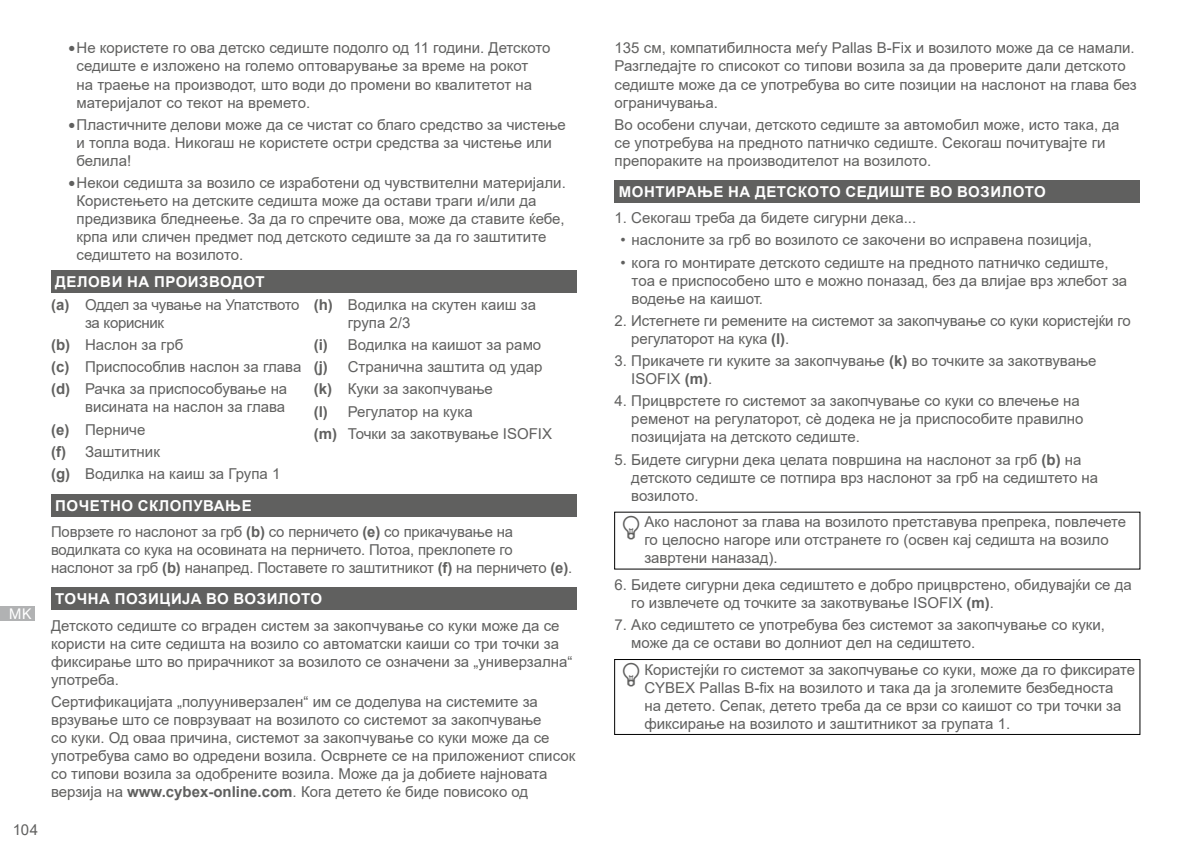
<style>
.page{position:relative;width:1191px;height:851px;background:#fff}
.page>*{position:absolute;margin:0;border:0;box-sizing:border-box;transform-origin:0 0}
.t1{font:15px/18px "Arial";color:#60605f}
.t2{font:700 15px "Arial";letter-spacing:.035em;color:#fff}
.t3{font:15px/22.8px "Arial";letter-spacing:-.02em;color:#60605f}
.t4{font:15px "Akzidenz Grotesk Pro";color:#fff}
.s1{font-size:21px}
.s2{font-weight:700;color:#fff}
.s3{font-weight:700}
</style>
<div class="page">
<div style="left:0;top:605px;width:34px;height:15px;background:#b1b2b3"></div>
<div style="left:51px;top:270px;width:525px;height:22px;background:#60605f"></div>
<div style="left:51px;top:494px;width:525px;height:22px;background:#60605f"></div>
<div style="left:51px;top:587px;width:525px;height:22px;background:#60605f"></div>
<div style="left:614px;top:180px;width:526px;height:22px;background:#60605f"></div>
<div style="left:614px;top:659px;width:526px;height:75px;border:1px solid #000"></div>
<p class="t4" style="left:9px;top:603px;width:24px">MK</p>
<p class="t1" style="left:13px;top:820px;width:27px">104</p>
<p class="t1" style="left:77px;top:39px;width:475px;text-indent:-9px"><span class="s1">•</span>Не користете го ова детско седиште подолго од 11 години. Детското седиште е изложено на големо оптоварување за време на рокот<br>на траење на производот, што води до промени во квалитетот на материјалот со текот на времето.</p>
<p class="t1" style="left:77px;top:115px;width:491px;text-indent:-9px"><span class="s1">•</span>Пластичните делови може да се чистат со благо средство за чистење и топла вода. Никогаш не користете остри средства за чистење или белила!</p>
<p class="t1" style="left:77px;top:174px;width:491px;text-indent:-9px"><span class="s1">•</span>Некои седишта за возило се изработени од чувствителни материјали.<br>Користењето на детските седишта може да остави траги и/или да предизвика бледнеење. За да го спречите ова, може да ставите ќебе, крпа или сличен предмет под детското седиште за да го заштитите седиштето на возилото.</p>
<p class="t3" style="left:51px;top:270px;width:250px"><span class="s2">ДЕЛОВИ НА ПРОИЗВОДОТ<br></span><span class="s3">(а)</span> Оддел за чување на Упатството</p>
<p class="t1" style="left:51px;top:311px;width:252px;line-height:22.2px;text-indent:34px">за корисник<br><span class="s3">(b)</span> Наслон за грб<br><span class="s3">(c)</span> Приспособлив наслон за глава <span class="s3">(d)</span> Рачка за приспособување на</p>
<p class="t1" style="left:51px;top:396px;width:236px;line-height:22.2px;text-indent:34px">висината на наслон за глава <span class="s3">(e)</span> Перниче<br><span class="s3">(f)</span> Заштитник<br><span class="s3">(g)</span> Водилка на каиш за Група 1</p>
<p class="t1" style="left:348px;top:295px;width:190px;text-indent:-34px"><span class="s3">(h)</span> Водилка на скутен каиш за група 2/3</p>
<p class="t1" style="left:314px;top:333px;width:240px;line-height:22.2px"><span class="s3">(i)</span> Водилка на каишот за рамо <span class="s3">(j)</span> Странична заштита од удар <span class="s3">(k)</span> Куки за закопчување<br><span class="s3">(l)</span> Регулатор на кука<br><span class="s3">(m)</span> Точки за закотвување ISOFIX</p>
<p class="t1" style="left:51px;top:492px;width:463px;line-height:26.7px"><span class="s2">ПОЧЕТНО СКЛОПУВАЊЕ<br></span>Поврзете го наслонот за грб <span class="s3">(b)</span> со перничето <span class="s3">(e)</span> со прикачување на</p>
<p class="t1" style="left:51px;top:541px;width:523px">водилката со кука на осовината на перничето. Потоа, преклопете го наслонот за грб <span class="s3">(b)</span> нанапред. Поставете го заштитникот <span class="s3">(f)</span> на перничето <span class="s3">(e)</span>.</p>
<p class="t2" style="left:55px;top:588px;width:268px">ТОЧНА ПОЗИЦИЈА ВО ВОЗИЛОТО</p>
<p class="t1" style="left:51px;top:616px;width:523px">Детското седиште со вграден систем за закопчување со куки може да се користи на сите седишта на возило со автоматски каиши со три точки за фиксирање што во прирачникот за возилото се означени за „универзална“ употреба.</p>
<p class="t1" style="left:51px;top:692px;width:526px">Сертификацијата „полууниверзален“ им се доделува на системите за врзување што се поврзуваат на возилото со системот за закопчување<br>со куки. Од оваа причина, системот за закопчување со куки може да се употребува само во одредени возила. Осврнете се на приложениот список со типови возила за одобрените возила. Може да ја добиете најновата верзија на <span class="s3">www.cybex-online.com</span>. Кога детето ќе биде повисоко од</p>
<p class="t1" style="left:614px;top:39px;width:523px">135 см, компатибилноста меѓу Pallas B-Fix и возилото може да се намали.<br>Разгледајте го списокот со типови возила за да проверите дали детското седиште може да се употребува во сите позиции на наслонот на глава без ограничувања.</p>
<p class="t1" style="left:614px;top:115px;width:506px">Во особени случаи, детското седиште за автомобил може, исто така, да се употребува на предното патничко седиште. Секогаш почитувајте ги препораките на производителот на возилото.</p>
<p class="t2" style="left:619px;top:181px;width:428px">МОНТИРАЊЕ НА ДЕТСКОТО СЕДИШТЕ ВО ВОЗИЛОТО</p>
<p class="t1" style="left:614px;top:209px;width:303px">1. Секогаш треба да бидете сигурни дека...</p>
<p class="t1" style="left:620px;top:231px;width:473px">• наслоните за грб во возилото се закочени во исправена позиција,</p>
<p class="t1" style="left:631px;top:253px;width:497px;text-indent:-11px">• кога го монтирате детското седиште на предното патничко седиште, тоа е приспособено што е можно поназад, без да влијае врз жлебот за водење на каишот.</p>
<p class="t1" style="left:631px;top:311px;width:501px;text-indent:-17px">2. Истегнете ги ремените на системот за закопчување со куки користејќи го регулаторот на кука <span class="s3">(l)</span>.</p>
<p class="t1" style="left:631px;top:352px;width:467px;text-indent:-17px">3. Прикачете ги куките за закопчување <span class="s3">(k)</span> во точките за закотвување<br>ISOFIX <span class="s3">(m)</span>.</p>
<p class="t1" style="left:631px;top:392px;width:453px;text-indent:-17px">4. Прицврстете го системот за закопчување со куки со влечење на ременот на регулаторот, сè додека не ја приспособите правилно позицијата на детското седиште.</p>
<p class="t1" style="left:631px;top:450px;width:468px;text-indent:-17px">5. Бидете сигурни дека целата површина на наслонот за грб <span class="s3">(b)</span> на детското седиште се потпира врз наслонот за грб на седиштето на возилото.</p>
<p class="t1" style="left:644px;top:513px;width:483px">Ако наслонот за глава на возилото претставува препрека, повлечете го целосно нагоре или отстранете го (освен кај седишта на возило завртени наназад).</p>
<p class="t1" style="left:631px;top:575px;width:502px;text-indent:-17px">6. Бидете сигурни дека седиштето е добро прицврстено, обидувајќи се да го извлечете од точките за закотвување ISOFIX <span class="s3">(m)</span>.</p>
<p class="t1" style="left:631px;top:615px;width:475px;text-indent:-17px">7. Ако седиштето се употребува без системот за закопчување со куки, може да се остави во долниот дел на седиштето.</p>
<p class="t1" style="left:644px;top:660px;width:492px">Користејќи го системот за закопчување со куки, може да го фиксирате CYBEX Pallas B-fix на возилото и така да ја зголемите безбедноста<br>на детето. Сепак, детето треба да се врзи со каишот со три точки за фиксирање на возилото и заштитникот за групата 1.</p>
</div>
